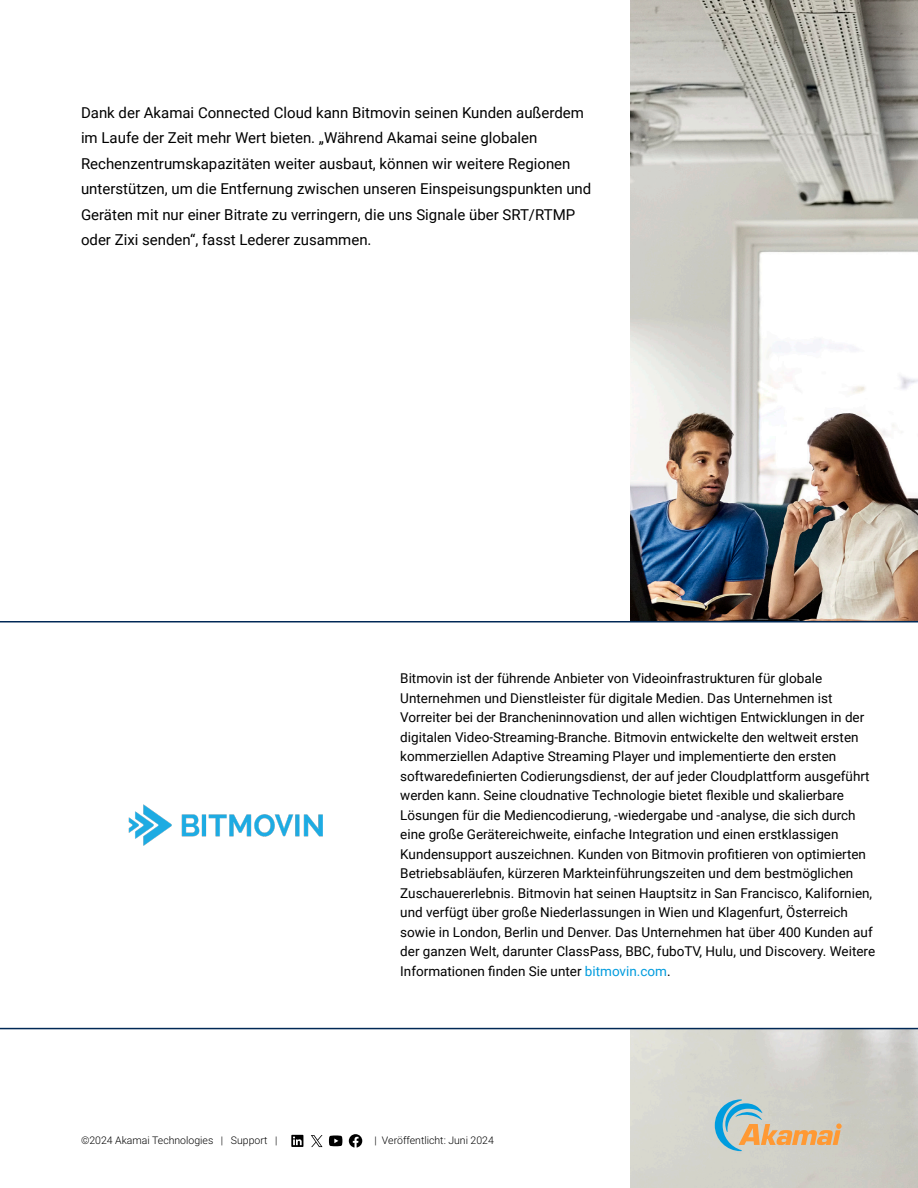
<style>
.page{position:relative;width:918px;height:1188px;background:#fff}
.page>*{position:absolute;margin:0;border:0;box-sizing:border-box;transform-origin:0 0}
.Body{font:15px/25.5px "Roboto";color:#000}
.About_-_Copy{font:13.5px/19.5px "Roboto";color:#000}
.t1{font:300 10.5px "Roboto";color:#000}
.s1{color:#009cde}
</style>
<div class="page">
<svg style="left:291px;top:1135px;width:12px;height:12px"></svg>
<svg style="left:329px;top:1136px;width:13px;height:10px"></svg>
<svg style="left:349px;top:1134px;width:13px;height:14px"></svg>
<svg style="left:311px;top:1135px;width:12px;height:12px"></svg>
<img style="left:630px;top:0;width:288px;height:1188px">
<svg style="left:0;top:621px;width:918px;height:408px"></svg>
<img style="left:129px;top:805px;width:194px;height:41px">
<svg style="left:715px;top:1099px;width:127px;height:52px"></svg>
<p class="Body" style="left:81px;top:99px;width:512px">Dank der Akamai Connected Cloud kann Bitmovin seinen Kunden außerdem im Laufe der Zeit mehr Wert bieten. „Während Akamai seine globalen Rechenzentrumskapazitäten weiter ausbaut, können wir weitere Regionen unterstützen, um die Entfernung zwischen unseren Einspeisungspunkten und Geräten mit nur einer Bitrate zu verringern, die uns Signale über SRT/RTMP oder Zixi senden“, fasst Lederer zusammen.</p>
<p class="About_-_Copy" style="left:400px;top:668px;width:476px">Bitmovin ist der führende Anbieter von Videoinfrastrukturen für globale Unternehmen und Dienstleister für digitale Medien. Das Unternehmen ist Vorreiter bei der Brancheninnovation und allen wichtigen Entwicklungen in der digitalen Video-Streaming-Branche. Bitmovin entwickelte den weltweit ersten kommerziellen Adaptive Streaming Player und implementierte den ersten softwaredefinierten Codierungsdienst, der auf jeder Cloudplattform ausgeführt werden kann. Seine cloudnative Technologie bietet flexible und skalierbare Lösungen für die Mediencodierung, -wiedergabe und -analyse, die sich durch eine große Gerätereichweite, einfache Integration und einen erstklassigen Kundensupport auszeichnen. Kunden von Bitmovin profitieren von optimierten Betriebsabläufen, kürzeren Markteinführungszeiten und dem bestmöglichen Zuschauererlebnis. Bitmovin hat seinen Hauptsitz in San Francisco, Kalifornien, und verfügt über große Niederlassungen in Wien und Klagenfurt, Österreich sowie in London, Berlin und Denver. Das Unternehmen hat über 400 Kunden auf der ganzen Welt, darunter ClassPass, BBC, fuboTV, Hulu, und Discovery. Weitere Informationen finden Sie unter <span class="s1">bitmovin.com</span>.</p>
<p class="t1" style="left:81px;top:1133px;width:198px">©2024 Akamai Technologies | Support |</p>
<p class="t1" style="left:375px;top:1133px;width:121px">| Veröffentlicht: Juni 2024</p>
</div>
